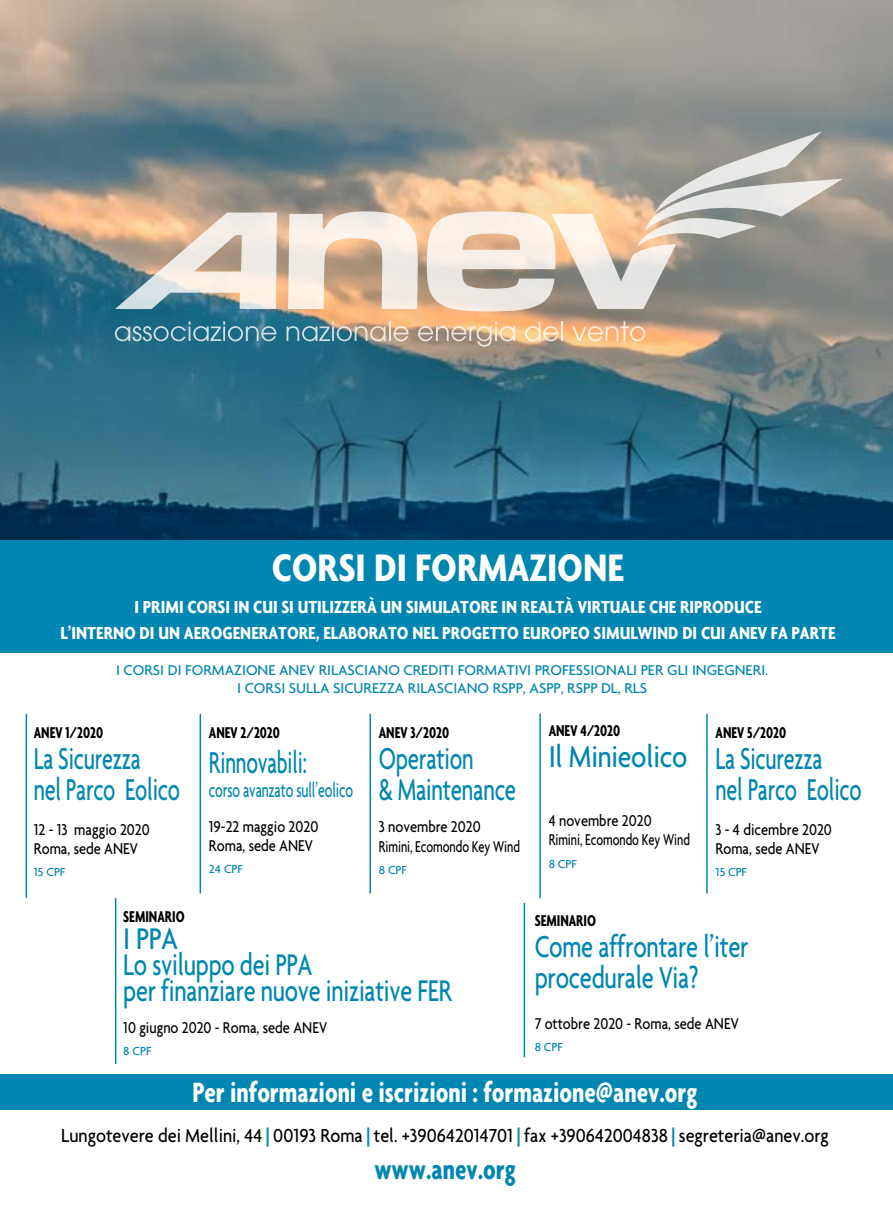
<style>
.page{position:relative;width:893px;height:1212px;background:#fff}
.page>*{position:absolute;margin:0;border:0;box-sizing:border-box;transform-origin:0 0}
.t1{font:700 condensed 41.55px "Agenda";color:#fff}
.t2{font:500 32.55px/31px "Agenda";letter-spacing:-.01em;color:#0086b0;scale:.68 1}
.t3{font:500 32.55px/31px "Agenda";letter-spacing:-.01em;color:#0086b0;scale:.75 1}
.t4{font:500 32.55px/31px "Agenda";letter-spacing:-.01em;color:#0086b0;scale:.7 1}
.t5{font:500 32.55px "Agenda";letter-spacing:-.01em;color:#0086b0;scale:.85 1}
.t6{font:500 32.55px "Agenda";letter-spacing:-.01em;color:#0086b0;scale:.65 1}
.t7{font:500 32.25px/26.1px "Agenda";letter-spacing:-.01em;color:#0086b0;scale:.85 1}
.t8{font:700 condensed 30.15px "Agenda";color:#fff;scale:.89 1}
.t9{font:700 condensed 30.15px "Agenda";color:#0086b0;scale:.89 1}
.t10{font:500 21.45px "Agenda";letter-spacing:-.01em;color:#0086b0;scale:.65 1}
.t11{font:500 20.4px "Agenda";color:#000;scale:.89 1}
.t12{font:700 condensed 18.9px/25.3px "Agenda";color:#fff;text-align:center}
.t13{font:500 16.95px/19px "Agenda";color:#000;scale:.85 1}
.t14{font:700 condensed 16.95px "Agenda";color:#000;scale:.85 1}
.t15{font:500 15.3px/18.8px "Agenda";color:#0086b0;text-align:center}
.t16{font:500 12.6px "Agenda";color:#0086b0}
.s1{font-weight:700;font-stretch:condensed;color:#0086b0}
</style>
<div class="page">
<img style="left:0;top:0;width:893px;height:540px">
<div style="left:0;top:540px;width:893px;height:112px;background:#0086b0"></div>
<svg style="left:115px;top:321px;width:161px;height:20px;background:#49879d"></svg>
<svg style="left:287px;top:321px;width:99px;height:20px;background:#809798"></svg>
<hr style="left:389px;top:321px;width:2px;height:20px;background:#fff">
<svg style="left:393px;top:326px;width:16px;height:15px"></svg>
<svg style="left:418px;top:321px;width:97px;height:26px;background:#cdae8f"></svg>
<svg style="left:525px;top:321px;width:33px;height:20px"></svg>
<hr style="left:561px;top:321px;width:2px;height:20px;background:#fff">
<svg style="left:572px;top:321px;width:73px;height:20px"></svg>
<svg style="left:637px;top:131px;width:206px;height:116px;background:#aeaca6"></svg>
<svg style="left:115px;top:211px;width:561px;height:100px;background:#d9cabb"></svg>
<div style="left:0;top:1074px;width:893px;height:36px;background:#0086b0"></div>
<hr style="left:115px;top:898px;width:1px;height:166px;background:#0086b0">
<hr style="left:524px;top:903px;width:1px;height:154px;background:#0086b0">
<hr style="left:369px;top:714px;width:2px;height:179px;background:#0086b0">
<hr style="left:539px;top:713px;width:2px;height:185px;background:#0086b0">
<hr style="left:706px;top:714px;width:2px;height:179px;background:#0086b0">
<hr style="left:26px;top:714px;width:1px;height:184px;background:#0086b0">
<hr style="left:200px;top:714px;width:1px;height:179px;background:#0086b0">
<h1 class="t1" style="left:272px;top:543px;width:354px">CORSI DI FORMAZIONE</h1>
<p class="t12" style="left:60px;top:594px;width:777px">I PRIMI CORSI IN CUI SI UTILIZZERÀ UN SIMULATORE IN REALTÀ VIRTUALE CHE RIPRODUCE<br>L’INTERNO DI UN AEROGENERATORE, ELABORATO NEL PROGETTO EUROPEO SIMULWIND DI CUI ANEV FA PARTE</p>
<p class="t15" style="left:116px;top:660px;width:654px">I CORSI DI FORMAZIONE ANEV RILASCIANO CREDITI FORMATIVI PROFESSIONALI PER GLI INGEGNERI.<br>I CORSI SULLA SICUREZZA RILASCIANO RSPP, ASPP, RSPP DL, RLS</p>
<p class="t14" style="left:209px;top:722px;width:85px">ANEV 2/2020</p>
<h2 class="t6" style="left:209px;top:742px;width:152px">Rinnovabili:</h2>
<p class="t10" style="left:209px;top:777px;width:223px">corso avanzato sull’eolico</p>
<p class="t13" style="left:209px;top:816px;width:130px">19-22 maggio 2020<br>Roma, sede ANEV</p>
<p class="t16" style="left:209px;top:861px;width:36px">24 CPF</p>
<p class="t14" style="left:549px;top:720px;width:86px">ANEV 4/2020</p>
<h2 class="t5" style="left:549px;top:737px;width:165px">Il Minieolico</h2>
<p class="t14" style="left:715px;top:722px;width:85px">ANEV 5/2020</p>
<h2 class="t2" style="left:715px;top:742px;width:217px">La Sicurezza<br>nel Parco Eolico</h2>
<p class="t13" style="left:715px;top:819px;width:138px">3 - 4 dicembre 2020<br>Roma, sede ANEV</p>
<p class="t16" style="left:715px;top:864px;width:33px">15 CPF</p>
<p class="t14" style="left:379px;top:722px;width:84px">ANEV 3/2020</p>
<h2 class="t4" style="left:379px;top:742px;width:198px">Operation<br>&amp; Maintenance</h2>
<p class="t13" style="left:379px;top:817px;width:168px">3 novembre 2020<br>Rimini, Ecomondo Key Wind</p>
<p class="t16" style="left:379px;top:862px;width:30px">8 CPF</p>
<p class="t14" style="left:34px;top:722px;width:83px">ANEV 1/2020</p>
<h2 class="t2" style="left:34px;top:742px;width:217px">La Sicurezza<br>nel Parco Eolico</h2>
<p class="t13" style="left:34px;top:819px;width:138px">12 - 13 maggio 2020<br>Roma, sede ANEV</p>
<p class="t16" style="left:34px;top:864px;width:33px">15 CPF</p>
<p class="t13" style="left:549px;top:811px;width:168px">4 novembre 2020<br>Rimini, Ecomondo Key Wind</p>
<p class="t16" style="left:549px;top:856px;width:30px">8 CPF</p>
<p class="t14" style="left:123px;top:906px;width:74px">SEMINARIO</p>
<h3 class="t7" style="left:123px;top:924px;width:388px">I PPA<br>Lo sviluppo dei PPA<br>per finanziare nuove iniziative FER</h3>
<p class="t13" style="left:123px;top:1017px;width:241px">10 giugno 2020 - Roma, sede ANEV</p>
<p class="t16" style="left:123px;top:1043px;width:30px">8 CPF</p>
<p class="t14" style="left:535px;top:910px;width:74px">SEMINARIO</p>
<h2 class="t3" style="left:535px;top:930px;width:287px">Come affrontare l’iter procedurale Via?</h2>
<p class="t13" style="left:535px;top:1013px;width:241px">7 ottobre 2020 - Roma, sede ANEV</p>
<p class="t16" style="left:535px;top:1039px;width:30px">8 CPF</p>
<h3 class="t8" style="left:192px;top:1075px;width:569px">Per informazioni e iscrizioni : formazione@anev.org</h3>
<p class="t11" style="left:61px;top:1123px;width:864px">Lungotevere dei Mellini, 44 <span class="s1">|</span> 00193 Roma <span class="s1">|</span> tel. +390642014701 <span class="s1">|</span> fax +390642004838 <span class="s1">|</span> segreteria@anev.org</p>
<h3 class="t9" style="left:374px;top:1151px;width:160px">www.anev.org</h3>
</div>
